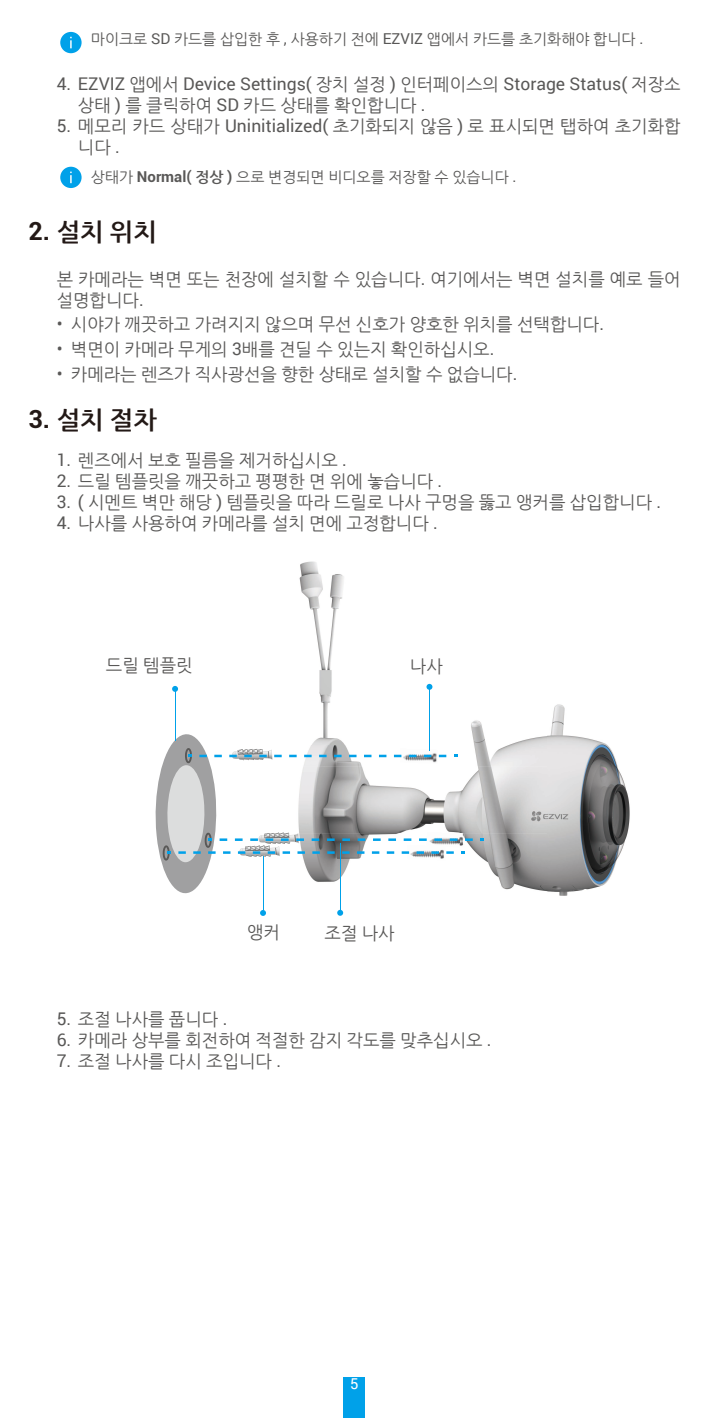
<style>
.page{position:relative;width:709px;height:1418px;background:#fff}
.page>*{position:absolute;margin:0;border:0;box-sizing:border-box;transform-origin:0 0}
.t1{font:700 25px "Nanum Gothic";color:#231916}
.t2{font:17.5px/21px "Nanum Gothic";color:#595857}
.t3{font:17.5px "Roboto";color:#595857}
.t4{font:15px "Nanum Gothic";color:#595857}
.t5{font:15px "Roboto";color:#fff}
.s1{font-family:"Roboto"}
.s2{font-family:"Nanum Gothic"}
.s3{font-family:"Roboto";font-weight:700}
.s4{font-weight:700}
</style>
<div class="page">
<div style="left:344px;top:1376px;width:21px;height:41px;background:#00a1e9"></div>
<div style="left:60px;top:32px;width:22px;height:21px;background:#00a1e9;border-radius:50%"></div>
<svg style="left:70px;top:37px;width:2px;height:11px"></svg>
<div style="left:60px;top:167px;width:22px;height:21px;background:#00a1e9;border-radius:50%"></div>
<svg style="left:70px;top:172px;width:2px;height:11px"></svg>
<img style="left:299px;top:561px;width:45px;height:139px">
<img style="left:471px;top:704px;width:159px;height:192px">
<img style="left:321px;top:700px;width:9px;height:25px">
<svg style="left:480px;top:838px;width:4px;height:3px"></svg>
<svg style="left:155px;top:725px;width:318px;height:177px"></svg>
<hr style="left:429px;top:686px;width:1px;height:64px;background:#00a1e9">
<svg style="left:426px;top:684px;width:6px;height:5px"></svg>
<hr style="left:175px;top:687px;width:1px;height:53px;background:#00a1e9">
<svg style="left:172px;top:686px;width:6px;height:6px"></svg>
<hr style="left:262px;top:856px;width:1px;height:54px;background:#00a1e9">
<svg style="left:260px;top:910px;width:6px;height:6px"></svg>
<svg style="left:337px;top:909px;width:6px;height:6px"></svg>
<hr style="left:339px;top:843px;width:1px;height:66px;background:#00a1e9">
<p class="t4" style="left:91px;top:32px;width:554px">마이크로 <span class="s1">SD</span> 카드를 삽입한 후 <span class="s1">,</span> 사용하기 전에 <span class="s1">EZVIZ</span> 앱에서 카드를 초기화해야 합니다 <span class="s1">.</span></p>
<p class="t3" style="left:57px;top:71px;width:625px">4. EZVIZ <span class="s2">앱에서</span> Device Settings( <span class="s2">장치 설정</span> ) <span class="s2">인터페이스의</span> Storage Status( <span class="s2">저장소</span></p>
<p class="t2" style="left:78px;top:95px;width:349px">상태 <span class="s1">)</span> 를 클릭하여 <span class="s1">SD</span> 카드 상태를 확인합니다 <span class="s1">.</span></p>
<p class="t2" style="left:78px;top:116px;width:604px;text-indent:-21px"><span class="s1">5.</span> 메모리 카드 상태가 <span class="s1">Uninitialized(</span> 초기화되지 않음 <span class="s1">)</span> 로 표시되면 탭하여 초기화합 니다 <span class="s1">.</span></p>
<p class="t4" style="left:91px;top:170px;width:427px">상태가 <span class="s3">Normal(</span> <span class="s4">정상</span> <span class="s3">)</span> 으로 변경되면 비디오를 저장할 수 있습니다 <span class="s1">.</span></p>
<h1 class="t1" style="left:28px;top:220px;width:130px"><span class="s1">2.</span> 설치 위치</h1>
<p class="t2" style="left:57px;top:269px;width:625px">본 카메라는 벽면 또는 천장에 설치할 수 있습니다<span class="s1">.</span> 여기에서는 벽면 설치를 예로 들어 설명합니다<span class="s1">.</span></p>
<p class="t2" style="left:57px;top:315px;width:549px"><span class="s1">•</span> 시야가 깨끗하고 가려지지 않으며 무선 신호가 양호한 위치를 선택합니다<span class="s1">.</span></p>
<p class="t2" style="left:57px;top:339px;width:439px"><span class="s1">•</span> 벽면이 카메라 무게의 <span class="s1">3</span>배를 견딜 수 있는지 확인하십시오<span class="s1">.</span></p>
<p class="t2" style="left:57px;top:364px;width:462px"><span class="s1">•</span> 카메라는 렌즈가 직사광선을 향한 상태로 설치할 수 없습니다<span class="s1">.</span></p>
<h1 class="t1" style="left:28px;top:407px;width:130px"><span class="s1">3.</span> 설치 절차</h1>
<p class="t2" style="left:57px;top:450px;width:292px"><span class="s1">1.</span> 렌즈에서 보호 필름을 제거하십시오 <span class="s1">.</span></p>
<p class="t2" style="left:57px;top:471px;width:387px"><span class="s1">2.</span> 드릴 템플릿을 깨끗하고 평평한 면 위에 놓습니다 <span class="s1">.</span></p>
<p class="t2" style="left:57px;top:492px;width:606px"><span class="s1">3. (</span> 시멘트 벽만 해당 <span class="s1">)</span> 템플릿을 따라 드릴로 나사 구멍을 뚫고 앵커를 삽입합니다 <span class="s1">.</span></p>
<p class="t2" style="left:57px;top:513px;width:383px"><span class="s1">4.</span> 나사를 사용하여 카메라를 설치 면에 고정합니다 <span class="s1">.</span></p>
<p class="t2" style="left:106px;top:655px;width:88px">드릴 템플릿</p>
<p class="t2" style="left:410px;top:656px;width:34px">나사</p>
<p class="t2" style="left:247px;top:921px;width:34px">앵커</p>
<p class="t2" style="left:324px;top:922px;width:72px">조절 나사</p>
<p class="t2" style="left:57px;top:1009px;width:172px"><span class="s1">5.</span> 조절 나사를 풉니다 <span class="s1">.</span></p>
<p class="t2" style="left:57px;top:1030px;width:436px"><span class="s1">6.</span> 카메라 상부를 회전하여 적절한 감지 각도를 맞추십시오 <span class="s1">.</span></p>
<p class="t2" style="left:57px;top:1051px;width:226px"><span class="s1">7.</span> 조절 나사를 다시 조입니다 <span class="s1">.</span></p>
<p class="t5" style="left:350px;top:1372px;width:10px">5</p>
</div>
